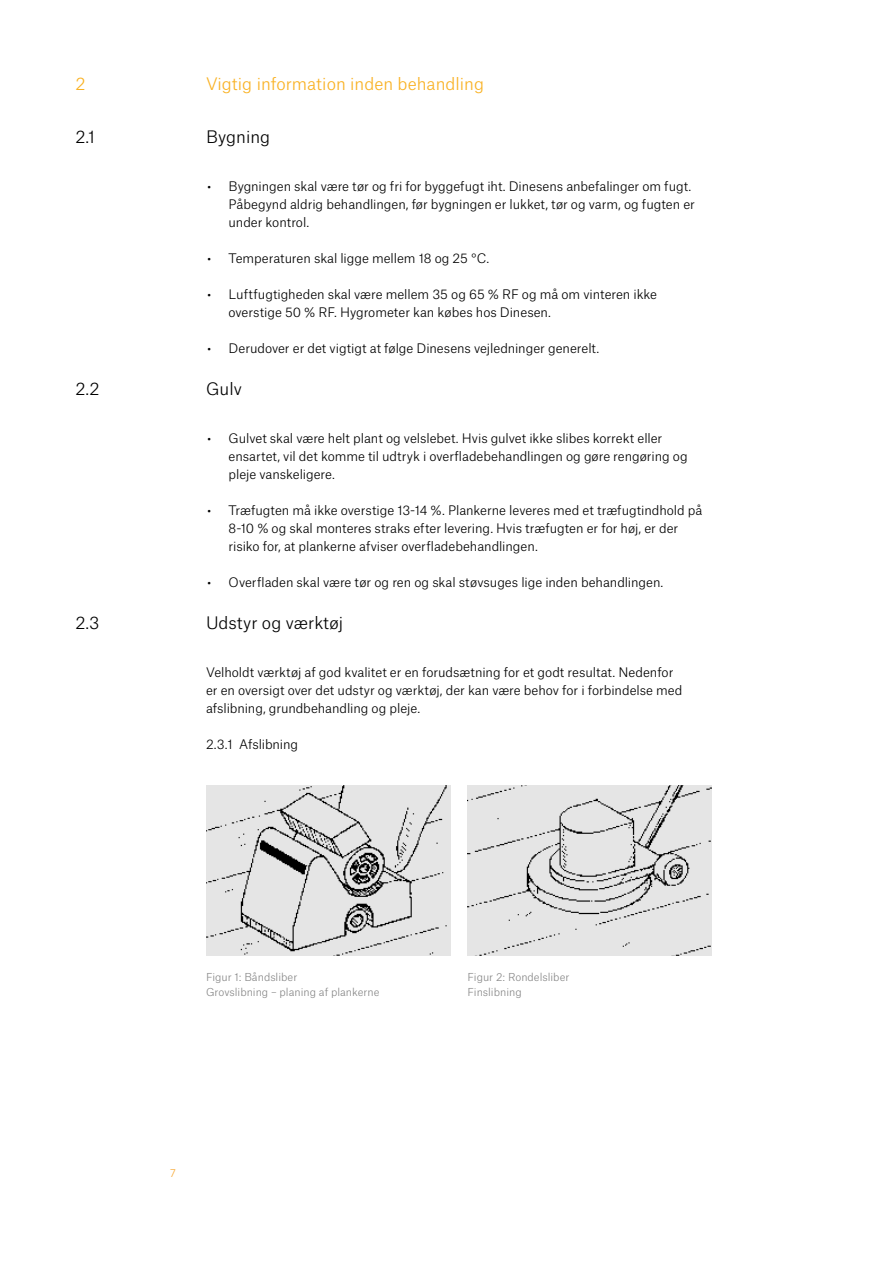
<style>
.page{position:relative;width:893px;height:1263px;background:#fff}
.page>*{position:absolute;margin:0;border:0;box-sizing:border-box;transform-origin:0 0}
.t1{font:300 16.5px "Atlas Grotesk";color:#000}
.t2{font:300 16.5px "Atlas Grotesk";color:#f9b122}
.t3{font:300 12.6px/18px "Atlas Grotesk";letter-spacing:-.005em;color:#000}
.t4{font:300 10.5px/15px "Atlas Grotesk";color:#878787}
.t5{font:300 10.5px "Atlas Grotesk";color:#f7a833}
</style>
<div class="page">
<img style="left:206px;top:785px;width:244px;height:170px">
<img style="left:467px;top:785px;width:244px;height:170px">
<h1 class="t2" style="left:75px;top:70px;width:12px">2</h1>
<h1 class="t2" style="left:206px;top:70px;width:280px">Vigtig information inden behandling</h1>
<h1 class="t1" style="left:75px;top:124px;width:21px">2.1</h1>
<h1 class="t1" style="left:206px;top:124px;width:66px">Bygning</h1>
<p class="t3" style="left:229px;top:176px;width:468px;text-indent:-21px">• Bygningen skal være tør og fri for byggefugt iht. Dinesens anbefalinger om fugt.<br>Påbegynd aldrig behandlingen, før bygningen er lukket, tør og varm, og fugten er under kontrol.</p>
<p class="t3" style="left:207px;top:248px;width:284px">• Temperaturen skal ligge mellem 18 og 25 °C.</p>
<p class="t3" style="left:229px;top:284px;width:430px;text-indent:-21px">• Luftfugtigheden skal være mellem 35 og 65 % RF og må om vinteren ikke overstige 50 % RF. Hygrometer kan købes hos Dinesen.</p>
<p class="t3" style="left:207px;top:338px;width:393px">• Derudover er det vigtigt at følge Dinesens vejledninger generelt.</p>
<h1 class="t1" style="left:75px;top:376px;width:26px">2.2</h1>
<h1 class="t1" style="left:206px;top:376px;width:37px">Gulv</h1>
<p class="t3" style="left:229px;top:428px;width:461px;text-indent:-21px">• Gulvet skal være helt plant og velslebet. Hvis gulvet ikke slibes korrekt eller ensartet, vil det komme til udtryk i overfladebehandlingen og gøre rengøring og pleje vanskeligere.</p>
<p class="t3" style="left:229px;top:500px;width:475px;text-indent:-21px">• Træfugten må ikke overstige 13-14 %. Plankerne leveres med et træfugtindhold på<br>8-10 % og skal monteres straks efter levering. Hvis træfugten er for høj, er der risiko for, at plankerne afviser overfladebehandlingen.</p>
<p class="t3" style="left:207px;top:572px;width:458px">• Overfladen skal være tør og ren og skal støvsuges lige inden behandlingen.</p>
<h1 class="t1" style="left:75px;top:610px;width:25px">2.3</h1>
<h1 class="t1" style="left:206px;top:610px;width:139px">Udstyr og værktøj</h1>
<p class="t3" style="left:206px;top:662px;width:478px">Velholdt værktøj af god kvalitet er en forudsætning for et godt resultat. Nedenfor er en oversigt over det udstyr og værktøj, der kan være behov for i forbindelse med afslibning, grundbehandling og pleje.</p>
<p class="t3" style="left:206px;top:734px;width:94px">2.3.1 Afslibning</p>
<p class="t4" style="left:206px;top:968px;width:175px">Figur 1: Båndsliber<br>Grovslibning – planing af plankerne</p>
<p class="t4" style="left:467px;top:968px;width:103px">Figur 2: Rondelsliber<br>Finslibning</p>
<p class="t5" style="left:170px;top:1164px;width:7px">7</p>
</div>
